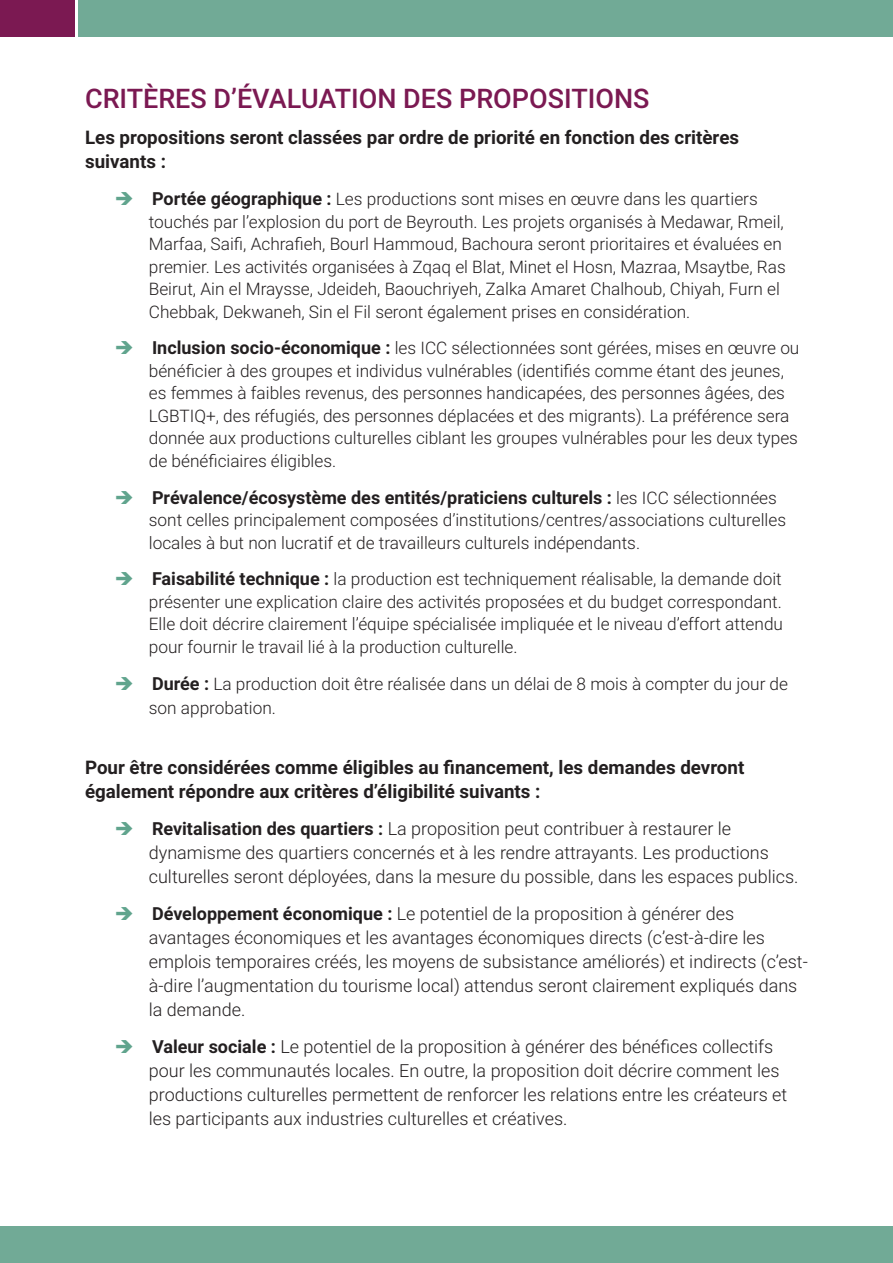
<style>
.page{position:relative;width:893px;height:1263px;background:#fff}
.page>*{position:absolute;margin:0;border:0;box-sizing:border-box;transform-origin:0 0}
.t1{font:500 27px "Roboto";color:#7b1952}
.t2{font:700 18.75px/24px "Roboto";color:#231f20}
.t3{font:300 18px/24px "Roboto";color:#231f20}
.t4{font:700 18px "Roboto";color:#231f20}
.t5{font:300 17.25px/22.5px "Roboto";color:#231f20}
.s1{color:#60a48d}
.s2{font-weight:700;font-size:18px}
.s3{font-weight:300;font-size:17.25px}
.s4{font-weight:700}
</style>
<div class="page">
<div style="left:78px;top:0;width:815px;height:37px;background:#71aa96"></div>
<div style="left:0;top:0;width:75px;height:37px;background:#7b1952"></div>
<div style="left:0;top:1226px;width:893px;height:37px;background:#71aa96"></div>
<p class="t1" style="left:85px;top:79px;width:566px">CRITÈRES D’ÉVALUATION DES PROPOSITIONS</p>
<p class="t2" style="left:85px;top:125px;width:656px">Les propositions seront classées par ordre de priorité en fonction des critères suivants :</p>
<p class="t5" style="left:149px;top:187px;width:638px;text-indent:-34px"><span class="s1">➔</span> <span class="s2">Portée géographique :</span> Les productions sont mises en œuvre dans les quartiers touchés par l’explosion du port de Beyrouth. Les projets organisés à Medawar, Rmeil, Marfaa, Saifi, Achrafieh, Bourl Hammoud, Bachoura seront prioritaires et évaluées en premier. Les activités organisées à Zqaq el Blat, Minet el Hosn, Mazraa, Msaytbe, Ras Beirut, Ain el Mraysse, Jdeideh, Baouchriyeh, Zalka Amaret Chalhoub, Chiyah, Furn el Chebbak, Dekwaneh, Sin el Fil seront également prises en considération.</p>
<p class="t5" style="left:149px;top:336px;width:652px;text-indent:-34px"><span class="s1">➔</span> <span class="s2">Inclusion socio-économique :</span> les ICC sélectionnées sont gérées, mises en œuvre ou bénéficier à des groupes et individus vulnérables (identifiés comme étant des jeunes, es femmes à faibles revenus, des personnes handicapées, des personnes âgées, des LGBTIQ+, des réfugiés, des personnes déplacées et des migrants). La préférence sera donnée aux productions culturelles ciblant les groupes vulnérables pour les deux types de bénéficiaires éligibles.</p>
<p class="t4" style="left:115px;top:485px;width:664px"><span class="s1">➔</span> Prévalence/écosystème des entités/praticiens culturels : <span class="s3">les ICC sélectionnées</span></p>
<p class="t5" style="left:149px;top:508px;width:639px">sont celles principalement composées d’institutions/centres/associations culturelles locales à but non lucratif et de travailleurs culturels indépendants.</p>
<p class="t5" style="left:149px;top:567px;width:636px;text-align:justify;text-indent:-34px"><span class="s1">➔</span> <span class="s2">Faisabilité technique :</span> la production est techniquement réalisable, la demande doit présenter une explication claire des activités proposées et du budget correspondant.<br>Elle doit décrire clairement l’équipe spécialisée impliquée et le niveau d’effort attendu pour fournir le travail lié à la production culturelle.</p>
<p class="t5" style="left:149px;top:671px;width:641px;line-height:24px;text-indent:-34px"><span class="s1">➔</span> <span class="s2">Durée :</span> La production doit être réalisée dans un délai de 8 mois à compter du jour de son approbation.</p>
<p class="t2" style="left:85px;top:755px;width:661px">Pour être considérées comme éligibles au financement, les demandes devront également répondre aux critères d’éligibilité suivants :</p>
<p class="t3" style="left:149px;top:816px;width:651px;text-indent:-34px"><span class="s1">➔</span> <span class="s4">Revitalisation des quartiers :</span> La proposition peut contribuer à restaurer le dynamisme des quartiers concernés et à les rendre attrayants. Les productions culturelles seront déployées, dans la mesure du possible, dans les espaces publics.</p>
<p class="t3" style="left:149px;top:901px;width:661px;text-indent:-34px"><span class="s1">➔</span> <span class="s4">Développement économique :</span> Le potentiel de la proposition à générer des avantages économiques et les avantages économiques directs (c’est-à-dire les emplois temporaires créés, les moyens de subsistance améliorés) et indirects (c’est&shy;à-dire l’augmentation du tourisme local) attendus seront clairement expliqués dans la demande.</p>
<p class="t3" style="left:149px;top:1034px;width:640px;text-indent:-34px"><span class="s1">➔</span> <span class="s4">Valeur sociale :</span> Le potentiel de la proposition à générer des bénéfices collectifs pour les communautés locales. En outre, la proposition doit décrire comment les productions culturelles permettent de renforcer les relations entre les créateurs et les participants aux industries culturelles et créatives.</p>
</div>
